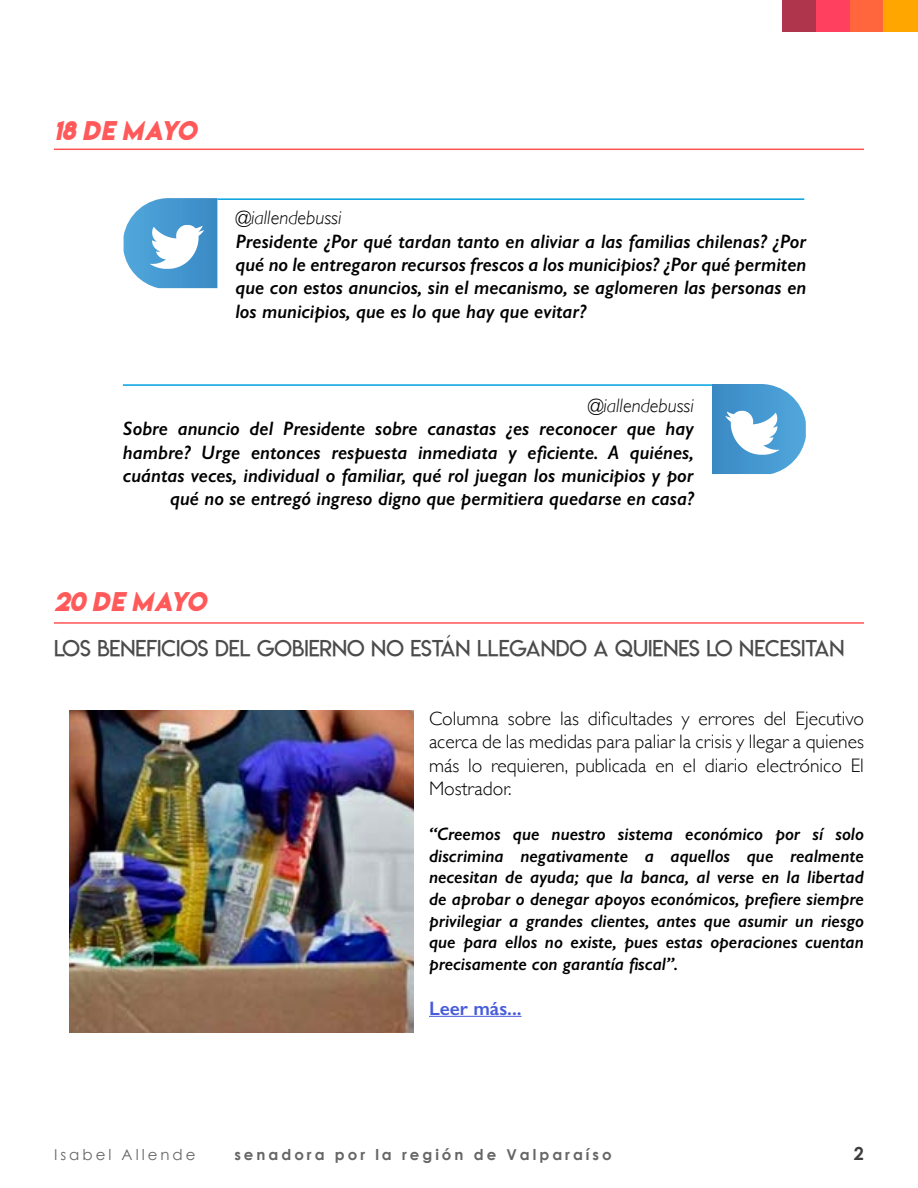
<style>
.page{position:relative;width:918px;height:1188px;background:#fff}
.page>*{position:absolute;margin:0;border:0;box-sizing:border-box;transform-origin:0 0}
.t1{font:24px "Lemon Milkbolditalic";color:#ff5959}
.t2{font:22.5px "Lemon Milklight";color:#4b4b4b}
.t3{font:italic 600 19.5px/23.4px "Gill Sans";color:#000;text-align:justify}
.t4{font:300 19.5px/23.4px "Gill Sans";color:#000;text-align:justify}
.t5{font:italic 300 19.5px "Gill Sans";color:#000}
.t6{font:600 19.5px "Gill Sans";color:#485cdb}
.t7{font:italic 600 18px/21.6px "Gill Sans";color:#000;text-align:justify}
.t8{font:700 18px "Century Gothic";color:#3d3d3d}
.t9{font:700 15px "Century Gothic";letter-spacing:.2em;color:#666}
.t10{font:15px "Century Gothic";letter-spacing:.2em;color:#666}
</style>
<div class="page">
<div style="left:782px;top:0;width:35px;height:32px;background:#ae354c"></div>
<div style="left:816px;top:0;width:34px;height:32px;background:#ff405f"></div>
<div style="left:850px;top:0;width:34px;height:32px;background:#ff663e"></div>
<div style="left:884px;top:0;width:34px;height:32px;background:#ffa700"></div>
<hr style="left:54px;top:149px;width:810px;height:1px;background:#ff5353">
<hr style="left:54px;top:622px;width:810px;height:2px;background:#ff5353">
<hr style="left:429px;top:1016px;width:93px;height:1px;background:#485cdb">
<img style="left:69px;top:711px;width:345px;height:322px">
<svg style="left:124px;top:198px;width:93px;height:90px"></svg>
<hr style="left:217px;top:198px;width:587px;height:2px;background:#00a2e0">
<svg style="left:712px;top:384px;width:94px;height:90px"></svg>
<hr style="left:123px;top:384px;width:589px;height:2px;background:#00a2e0">
<p class="t1" style="left:54px;top:114px;width:145px">18 DE MAYO</p>
<p class="t5" style="left:235px;top:207px;width:108px">@iallendebussi</p>
<p class="t3" style="left:235px;top:229px;width:573px">Presidente ¿Por qué tardan tanto en aliviar a las familias chilenas? ¿Por qué no le entregaron recursos frescos a los municipios? ¿Por qué permiten que con estos anuncios, sin el mecanismo, se aglomeren las personas en los municipios, que es lo que hay que evitar?</p>
<p class="t5" style="left:588px;top:394px;width:108px">@iallendebussi</p>
<p class="t3" style="left:123px;top:417px;width:572px;text-align:right">Sobre anuncio del Presidente sobre canastas ¿es reconocer que hay hambre? Urge entonces respuesta inmediata y eficiente. A quiénes, cuántas veces, individual o familiar, qué rol juegan los municipios y por qué no se entregó ingreso digno que permitiera quedarse en casa?</p>
<p class="t1" style="left:54px;top:584px;width:155px">20 DE MAYO</p>
<p class="t2" style="left:54px;top:635px;width:792px">LOS BENEFICIOS DEL GOBIERNO NO ESTÁN LLEGANDO A QUIENES LO NECESITAN</p>
<p class="t4" style="left:429px;top:706px;width:437px">Columna sobre las dificultades y errores del Ejecutivo acerca de las medidas para paliar la crisis y llegar a quienes más lo requieren, publicada en el diario electrónico El Mostrador.</p>
<p class="t7" style="left:429px;top:823px;width:436px">“Creemos que nuestro sistema económico por sí solo discrimina negativamente a aquellos que realmente necesitan de ayuda; que la banca, al verse en la libertad de aprobar o denegar apoyos económicos, prefiere siempre privilegiar a grandes clientes, antes que asumir un riesgo que para ellos no existe, pues estas operaciones cuentan precisamente con garantía fiscal”.</p>
<p class="t6" style="left:429px;top:996px;width:94px">Leer más...</p>
<p class="t10" style="left:54px;top:1144px;width:143px">Isabel Allende</p>
<p class="t9" style="left:234px;top:1143px;width:379px">senadora por la región de Valparaíso</p>
<p class="t8" style="left:854px;top:1139px;width:12px">2</p>
</div>
